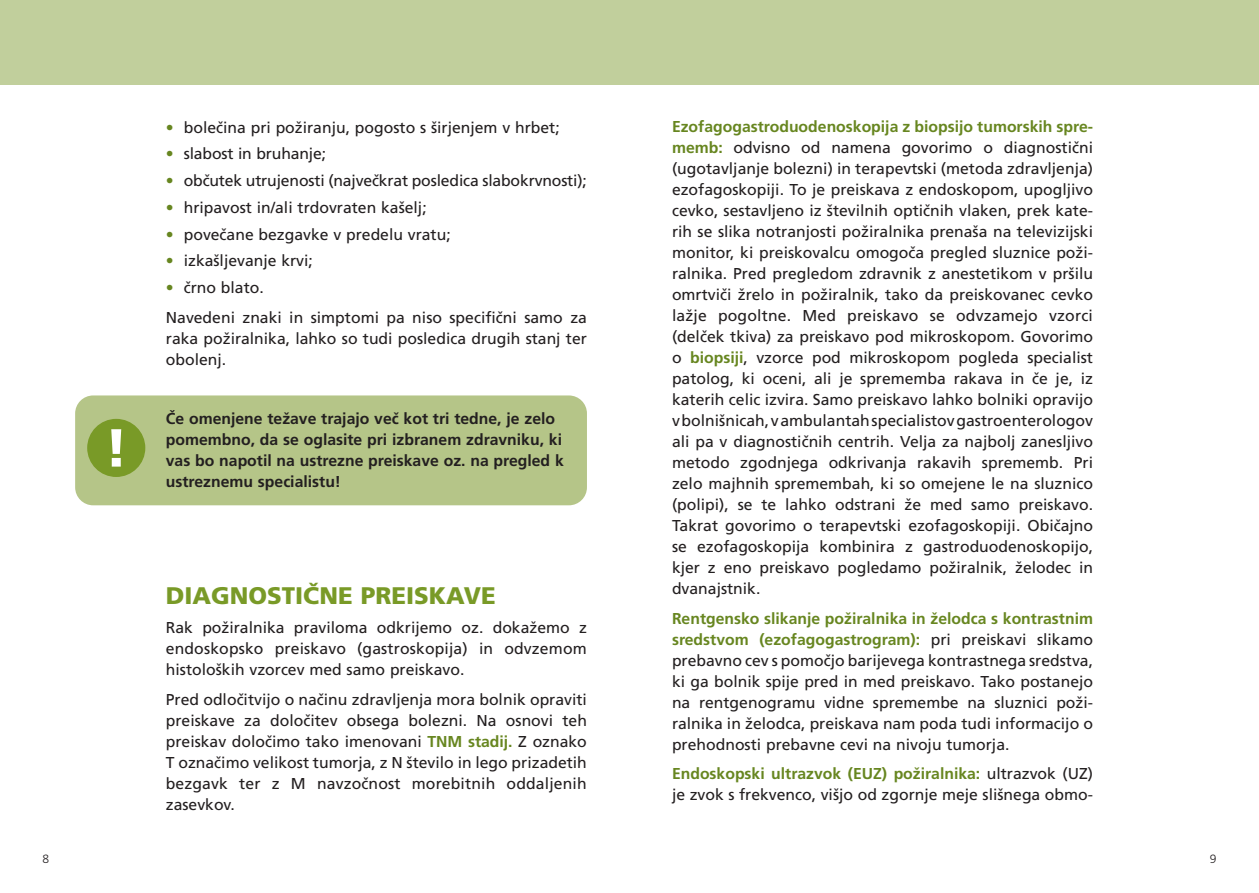
<style>
.page{position:relative;width:1259px;height:893px;background:#fff}
.page>*{position:absolute;margin:0;border:0;box-sizing:border-box;transform-origin:0 0}
.t1{font:900 24px "Frutiger CE";color:#799a27}
.t2{font:15.75px/21px "Frutiger CE";color:#231f20;text-align:justify}
.t3{font:700 15.75px/21px "Frutiger CE";color:#231f20}
.t4{font:300 12px "Frutiger CE";color:#231f20}
.s1{color:#678620}
.s2{font-weight:700;color:#678620}
</style>
<div class="page">
<div style="left:75px;top:395px;width:512px;height:110px;background:#b5c588;border-radius:18px"></div>
<div style="left:88px;top:420px;width:57px;height:56px;background:#799a27;border-radius:50%"></div>
<div style="left:87px;top:419px;width:58px;height:58px;border:2px solid #799a27;border-radius:50%"></div>
<svg style="left:111px;top:429px;width:10px;height:38px"></svg>
<div style="left:0;top:0;width:1259px;height:85px;background:#c1cf9c"></div>
<p class="t2" style="left:166px;top:117px;width:395px"><span class="s1">•</span> bolečina pri požiranju, pogosto s širjenjem v hrbet;</p>
<p class="t2" style="left:166px;top:143px;width:162px"><span class="s1">•</span> slabost in bruhanje;</p>
<p class="t2" style="left:166px;top:170px;width:422px"><span class="s1">•</span> občutek utrujenosti (največkrat posledica slabokrvnosti);</p>
<p class="t2" style="left:166px;top:197px;width:262px"><span class="s1">•</span> hripavost in/ali trdovraten kašelj;</p>
<p class="t2" style="left:166px;top:224px;width:286px"><span class="s1">•</span> povečane bezgavke v predelu vratu;</p>
<p class="t2" style="left:166px;top:250px;width:148px"><span class="s1">•</span> izkašljevanje krvi;</p>
<p class="t2" style="left:166px;top:273px;width:422px;line-height:29.5px"><span class="s1">•</span> črno blato.<br>Navedeni znaki in simptomi pa niso specifični samo za</p>
<p class="t2" style="left:166px;top:328px;width:422px">raka požiralnika, lahko so tudi posledica drugih stanj ter obolenj.</p>
<p class="t3" style="left:166px;top:408px;width:399px">Če omenjene težave trajajo več kot tri tedne, je zelo pomembno, da se oglasite pri izbranem zdravniku, ki vas bo napotil na ustrezne preiskave oz. na pregled k ustreznemu specialistu!</p>
<h1 class="t1" style="left:166px;top:581px;width:331px">DIAGNOSTIČNE PREISKAVE</h1>
<p class="t2" style="left:166px;top:617px;width:422px">Rak požiralnika praviloma odkrijemo oz. dokažemo z endoskopsko preiskavo (gastroskopija) in odvzemom histoloških vzorcev med samo preiskavo.</p>
<p class="t2" style="left:166px;top:689px;width:422px">Pred odločitvijo o načinu zdravljenja mora bolnik opraviti preiskave za določitev obsega bolezni. Na osnovi teh preiskav določimo tako imenovani <span class="s2">TNM stadij.</span> Z oznako T označimo velikost tumorja, z N število in lego prizadetih bezgavk ter z M navzočnost morebitnih oddaljenih zasevkov.</p>
<p class="t2" style="left:672px;top:116px;width:422px"><span class="s2">Ezofagogastroduodenoskopija z biopsijo tumorskih spre&shy;memb:</span> odvisno od namena govorimo o diagnostični (ugotavljanje bolezni) in terapevtski (metoda zdravljenja) ezofagoskopiji. To je preiskava z endoskopom, upogljivo cevko, sestavljeno iz številnih optičnih vlaken, prek kate&shy;rih se slika notranjosti požiralnika prenaša na televizijski monitor, ki preiskovalcu omogoča pregled sluznice poži&shy;ralnika. Pred pregledom zdravnik z anestetikom v pršilu omrtviči žrelo in požiralnik, tako da preiskovanec cevko lažje pogoltne. Med preiskavo se odvzamejo vzorci (delček tkiva) za preiskavo pod mikroskopom. Govorimo o <span class="s2">biopsiji</span>, vzorce pod mikroskopom pogleda specialist patolog, ki oceni, ali je sprememba rakava in če je, iz katerih celic izvira. Samo preiskavo lahko bolniki opravijo v bolnišnicah, v ambulantah specialistov gastroenterologov ali pa v diagnostičnih centrih. Velja za najbolj zanesljivo metodo zgodnjega odkrivanja rakavih sprememb. Pri zelo majhnih spremembah, ki so omejene le na sluznico (polipi), se te lahko odstrani že med samo preiskavo.<br>Takrat govorimo o terapevtski ezofagoskopiji. Običajno se ezofagoskopija kombinira z gastroduodenoskopijo, kjer z eno preiskavo pogledamo požiralnik, želodec in dvanajstnik.</p>
<p class="t2" style="left:672px;top:608px;width:422px"><span class="s2">Rentgensko slikanje požiralnika in želodca s kontrastnim sredstvom (ezofagogastrogram):</span> pri preiskavi slikamo prebavno cev s pomočjo barijevega kontrastnega sredstva, ki ga bolnik spije pred in med preiskavo. Tako postanejo na rentgenogramu vidne spremembe na sluznici poži&shy;ralnika in želodca, preiskava nam poda tudi informacijo o prehodnosti prebavne cevi na nivoju tumorja.</p>
<p class="t2" style="left:672px;top:763px;width:422px"><span class="s2">Endoskopski ultrazvok (EUZ) požiralnika:</span> ultrazvok (UZ) je zvok s frekvenco, višjo od zgornje meje slišnega obmo-</p>
<p class="t4" style="left:43px;top:851px;width:8px">8</p>
<p class="t4" style="left:1209px;top:851px;width:8px">9</p>
</div>
